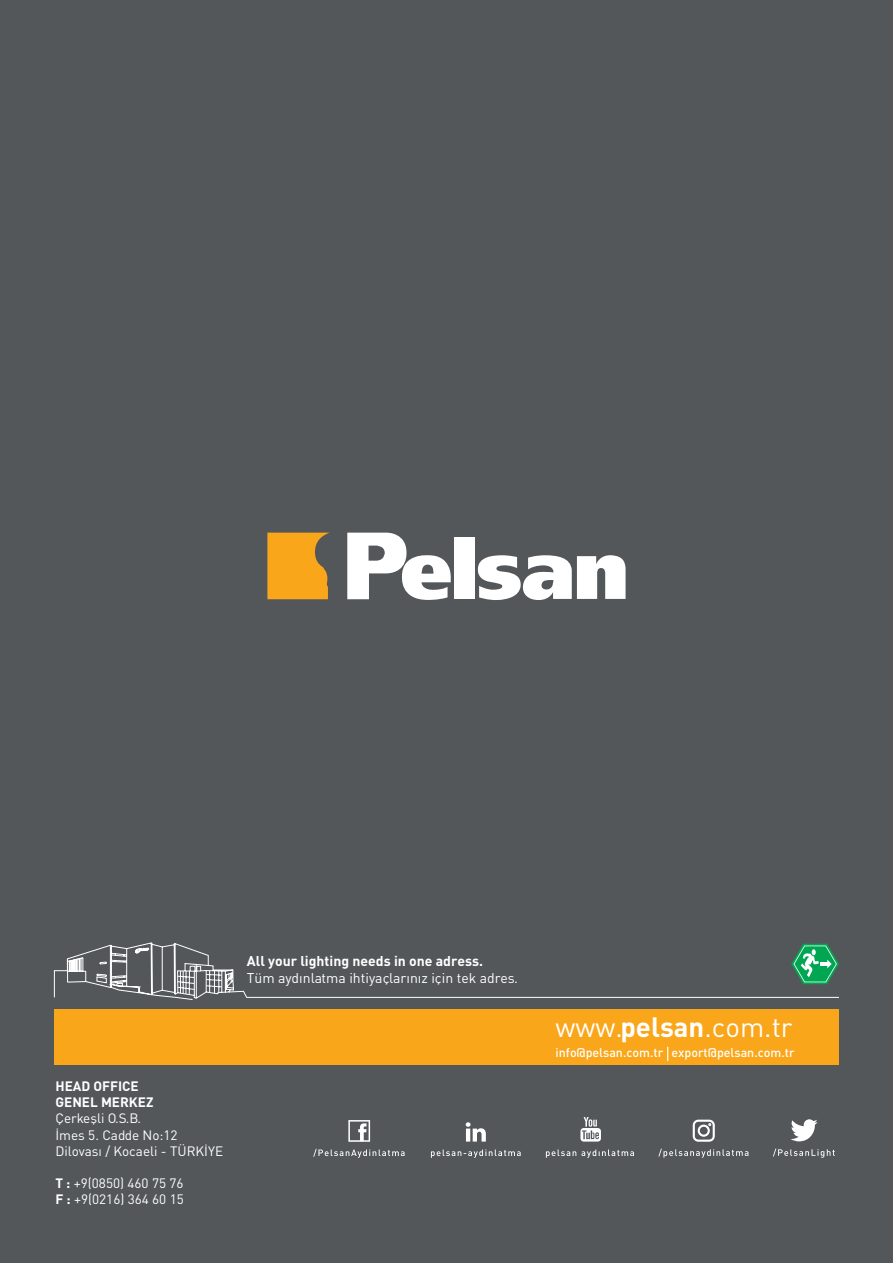
<style>
.page{position:relative;width:893px;height:1263px;background:#53575a}
.page>*{position:absolute;margin:0;border:0;box-sizing:border-box;transform-origin:0 0}
.t1{font:27.6px "DIN Tr";color:#fff}
.t2{font:13.95px "DIN Tr";color:#fff}
.t3{font:13.95px "DINT Bold Tr";color:#fff}
.t4{font:13.5px/16.2px "DIN Tr";color:#fff}
.t5{font:13.5px/16.2px "DINT Bold Tr";color:#fff}
.t6{font:12.45px "DIN Medium Tr";color:#fff}
.s1{font-family:"DINT Bold Tr"}
</style>
<div class="page">
<div style="left:54px;top:1009px;width:785px;height:55px;background:#faa61a"></div>
<svg style="left:667px;top:1047px;width:1px;height:14px"></svg>
<div style="left:454px;top:537px;width:20px;height:62px;background:#fff"></div>
<svg style="left:347px;top:533px;width:104px;height:67px"></svg>
<svg style="left:477px;top:555px;width:149px;height:45px"></svg>
<svg style="left:267px;top:533px;width:62px;height:66px"></svg>
<svg style="left:54px;top:942px;width:785px;height:58px"></svg>
<svg style="left:135px;top:947px;width:14px;height:7px"></svg>
<svg style="left:177px;top:970px;width:46px;height:25px"></svg>
<svg style="left:431px;top:1149px;width:90px;height:9px"></svg>
<svg style="left:466px;top:1122px;width:20px;height:19px"></svg>
<svg style="left:313px;top:1149px;width:92px;height:9px"></svg>
<svg style="left:348px;top:1120px;width:22px;height:22px"></svg>
<svg style="left:546px;top:1149px;width:88px;height:9px"></svg>
<svg style="left:580px;top:1117px;width:21px;height:24px"></svg>
<svg style="left:773px;top:1148px;width:62px;height:10px"></svg>
<svg style="left:791px;top:1119px;width:27px;height:22px"></svg>
<svg style="left:658px;top:1149px;width:90px;height:9px"></svg>
<svg style="left:693px;top:1119px;width:22px;height:23px"></svg>
<svg style="left:791px;top:944px;width:48px;height:40px"></svg>
<p class="t3" style="left:247px;top:951px;width:238px">All your lighting needs in one adress.</p>
<p class="t2" style="left:247px;top:969px;width:273px">Tüm aydınlatma ihtiyaçlarınız için tek adres.</p>
<p class="t5" style="left:55px;top:1077px;width:100px">HEAD OFFICE<br>GENEL MERKEZ</p>
<p class="t4" style="left:55px;top:1110px;width:169px">Çerkeşli O.S.B.<br>İmes 5. Cadde No:12<br>Dilovası / Kocaeli - TÜRKİYE</p>
<p class="t4" style="left:55px;top:1175px;width:130px"><span class="s1">T :</span> +9(0850) 460 75 76<br><span class="s1">F :</span> +9(0216) 364 60 15</p>
<h1 class="t1" style="left:556px;top:1010px;width:238px">www.<span class="s1">pelsan</span>.com.tr</h1>
<p class="t6" style="left:556px;top:1044px;width:241px">info@pelsan.com.tr export@pelsan.com.tr</p>
</div>
